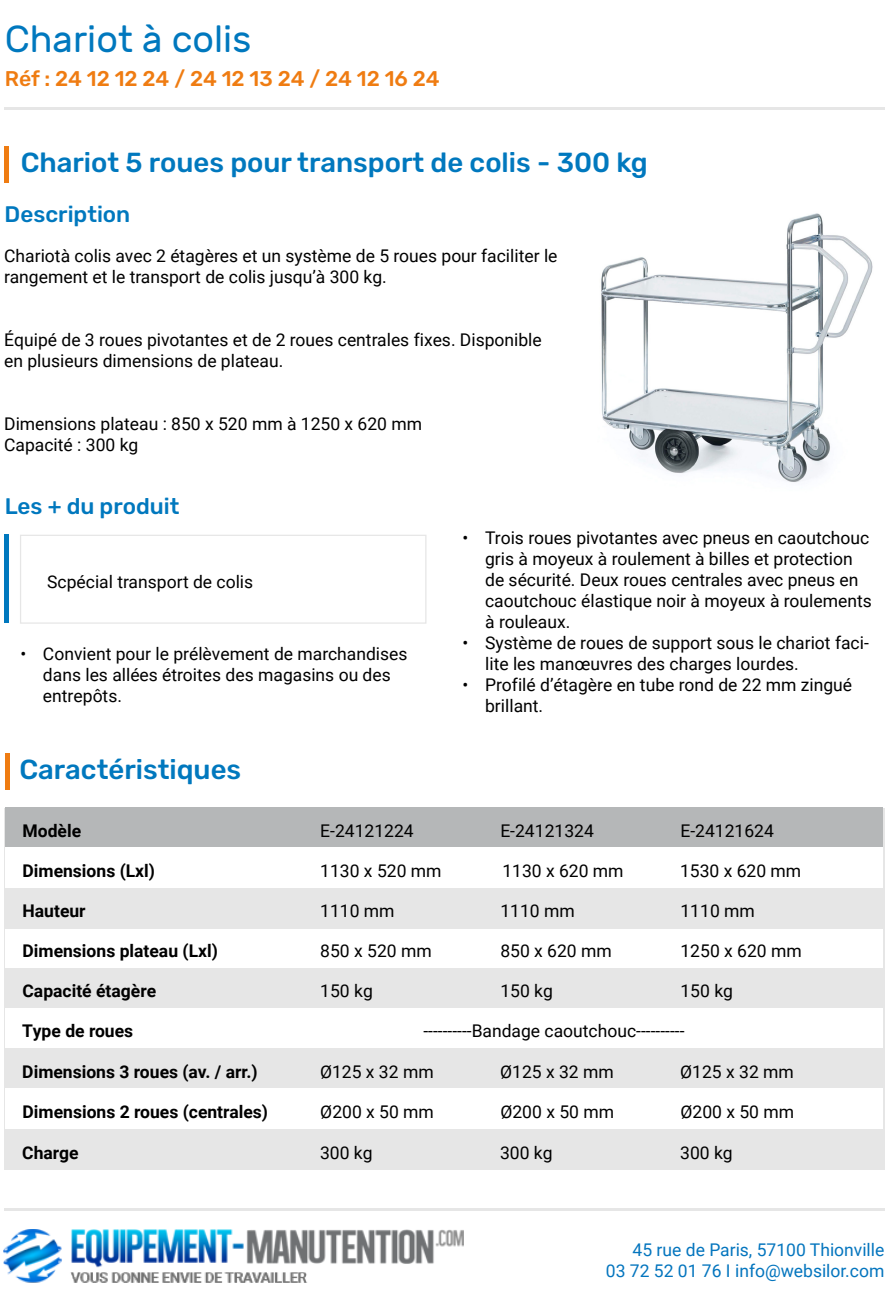
<style>
.page{position:relative;width:888px;height:1307px;background:#fff}
.page>*{position:absolute;margin:0;border:0;box-sizing:border-box;transform-origin:0 0}
.t1{font:37.5px "Rubik";color:#0078be}
.t2{font:500 27.5px "Rubik";color:#0078be}
.t3{font:500 22.5px "Rubik";color:#0078be}
.t4{font:500 21.25px "Rubik";letter-spacing:-.005em;color:#ef7c12}
.t5{font:17.5px/21px "Roboto";color:#000}
.t6{font:700 17.5px "Roboto";color:#000}
.t7{font:17.5px "Roboto";color:#0475be}
</style>
<div class="page">
<hr style="left:4px;top:1207px;width:880px;height:3px;background:#e6e6e6">
<img style="left:4px;top:1229px;width:459px;height:54px">
<div style="left:4px;top:146px;width:5px;height:37px;background:#ef7c12"></div>
<div style="left:4px;top:534px;width:5px;height:89px;background:#0078be"></div>
<div style="left:20px;top:534px;width:406px;height:89px;border:1px solid #e6e6e6"></div>
<hr style="left:5px;top:753px;width:4px;height:37px;background:#ef7c12">
<div style="left:5px;top:808px;width:877px;height:39px;background:#b5b7b8"></div>
<div style="left:5px;top:887px;width:877px;height:40px;background:#e6e6e6"></div>
<div style="left:5px;top:967px;width:877px;height:40px;background:#e6e6e6"></div>
<hr style="left:5px;top:108px;width:880px;height:2px;background:#e6e6e6">
<div style="left:5px;top:1048px;width:877px;height:40px;background:#e6e6e6"></div>
<div style="left:5px;top:1129px;width:877px;height:40px;background:#e6e6e6"></div>
<img style="left:601px;top:213px;width:272px;height:269px">
<p class="t1" style="left:5px;top:18px;width:248px">Chariot à colis</p>
<p class="t4" style="left:5px;top:66px;width:436px">Réf : 24 12 12 24 / 24 12 13 24 / 24 12 16 24</p>
<p class="t2" style="left:21px;top:147px;width:628px">Chariot 5 roues pour transport de colis - 300 kg</p>
<p class="t3" style="left:5px;top:201px;width:127px">Description</p>
<p class="t5" style="left:4px;top:245px;width:555px">Chariotà colis avec 2 étagères et un système de 5 roues pour faciliter le rangement et le transport de colis jusqu’à 300 kg.</p>
<p class="t5" style="left:4px;top:329px;width:539px">Équipé de 3 roues pivotantes et de 2 roues centrales fixes. Disponible en plusieurs dimensions de plateau.</p>
<p class="t5" style="left:4px;top:413px;width:419px">Dimensions plateau : 850 x 520 mm à 1250 x 620 mm</p>
<p class="t5" style="left:4px;top:434px;width:136px">Capacité : 300 kg</p>
<p class="t3" style="left:5px;top:493px;width:176px">Les + du produit</p>
<p class="t5" style="left:47px;top:571px;width:207px">Scpécial transport de colis</p>
<p class="t5" style="left:43px;top:643px;width:366px;text-indent:-22px">• Convient pour le prélèvement de marchandises dans les allées étroites des magasins ou des entrepôts.</p>
<p class="t2" style="left:19px;top:753px;width:223px">Caractéristiques</p>
<p class="t5" style="left:485px;top:526px;width:388px;text-indent:-22px">• Trois roues pivotantes avec pneus en caoutchouc gris à moyeux à roulement à billes et protection de sécurité. Deux roues centrales avec pneus en caoutchouc élastique noir à moyeux à roulements à rouleaux.</p>
<p class="t5" style="left:485px;top:631px;width:385px;text-indent:-22px">• Système de roues de support sous le chariot faci&shy;lite les manœuvres des charges lourdes.</p>
<p class="t5" style="left:485px;top:673px;width:368px;text-indent:-22px">• Profilé d’étagère en tube rond de 22 mm zingué brillant.</p>
<p class="t6" style="left:23px;top:818px;width:60px">Modèle</p>
<p class="t5" style="left:320px;top:819px;width:95px">E-24121224</p>
<p class="t5" style="left:500px;top:819px;width:95px">E-24121324</p>
<p class="t5" style="left:680px;top:819px;width:95px">E-24121624</p>
<p class="t6" style="left:23px;top:858px;width:134px">Dimensions (Lxl)</p>
<p class="t5" style="left:320px;top:859px;width:123px">1130 x 520 mm</p>
<p class="t5" style="left:502px;top:859px;width:123px">1130 x 620 mm</p>
<p class="t5" style="left:680px;top:859px;width:123px">1530 x 620 mm</p>
<p class="t6" style="left:23px;top:898px;width:65px">Hauteur</p>
<p class="t5" style="left:320px;top:899px;width:76px">1110 mm</p>
<p class="t5" style="left:500px;top:899px;width:76px">1110 mm</p>
<p class="t5" style="left:680px;top:899px;width:76px">1110 mm</p>
<p class="t6" style="left:23px;top:938px;width:197px">Dimensions plateau (Lxl)</p>
<p class="t5" style="left:320px;top:939px;width:113px">850 x 520 mm</p>
<p class="t5" style="left:500px;top:939px;width:113px">850 x 620 mm</p>
<p class="t5" style="left:680px;top:939px;width:123px">1250 x 620 mm</p>
<p class="t6" style="left:23px;top:978px;width:135px">Capacité étagère</p>
<p class="t5" style="left:320px;top:979px;width:54px">150 kg</p>
<p class="t5" style="left:500px;top:979px;width:54px">150 kg</p>
<p class="t5" style="left:680px;top:979px;width:54px">150 kg</p>
<p class="t6" style="left:22px;top:1018px;width:113px">Type de roues</p>
<p class="t5" style="left:423px;top:1019px;width:263px">----------Bandage caoutchouc----------</p>
<p class="t6" style="left:22px;top:1059px;width:237px">Dimensions 3 roues (av. / arr.)</p>
<p class="t5" style="left:320px;top:1060px;width:115px">Ø125 x 32 mm</p>
<p class="t5" style="left:500px;top:1060px;width:115px">Ø125 x 32 mm</p>
<p class="t5" style="left:680px;top:1060px;width:115px">Ø125 x 32 mm</p>
<p class="t6" style="left:23px;top:1099px;width:247px">Dimensions 2 roues (centrales)</p>
<p class="t5" style="left:320px;top:1100px;width:115px">Ø200 x 50 mm</p>
<p class="t5" style="left:500px;top:1100px;width:115px">Ø200 x 50 mm</p>
<p class="t5" style="left:680px;top:1100px;width:115px">Ø200 x 50 mm</p>
<p class="t6" style="left:22px;top:1139px;width:58px">Charge</p>
<p class="t5" style="left:320px;top:1141px;width:54px">300 kg</p>
<p class="t5" style="left:500px;top:1141px;width:54px">300 kg</p>
<p class="t5" style="left:680px;top:1141px;width:54px">300 kg</p>
<p class="t7" style="left:632px;top:1236px;width:253px">45 rue de Paris, 57100 Thionville</p>
<p class="t7" style="left:606px;top:1257px;width:280px">03 72 52 01 76 I info@websilor.com</p>
</div>
